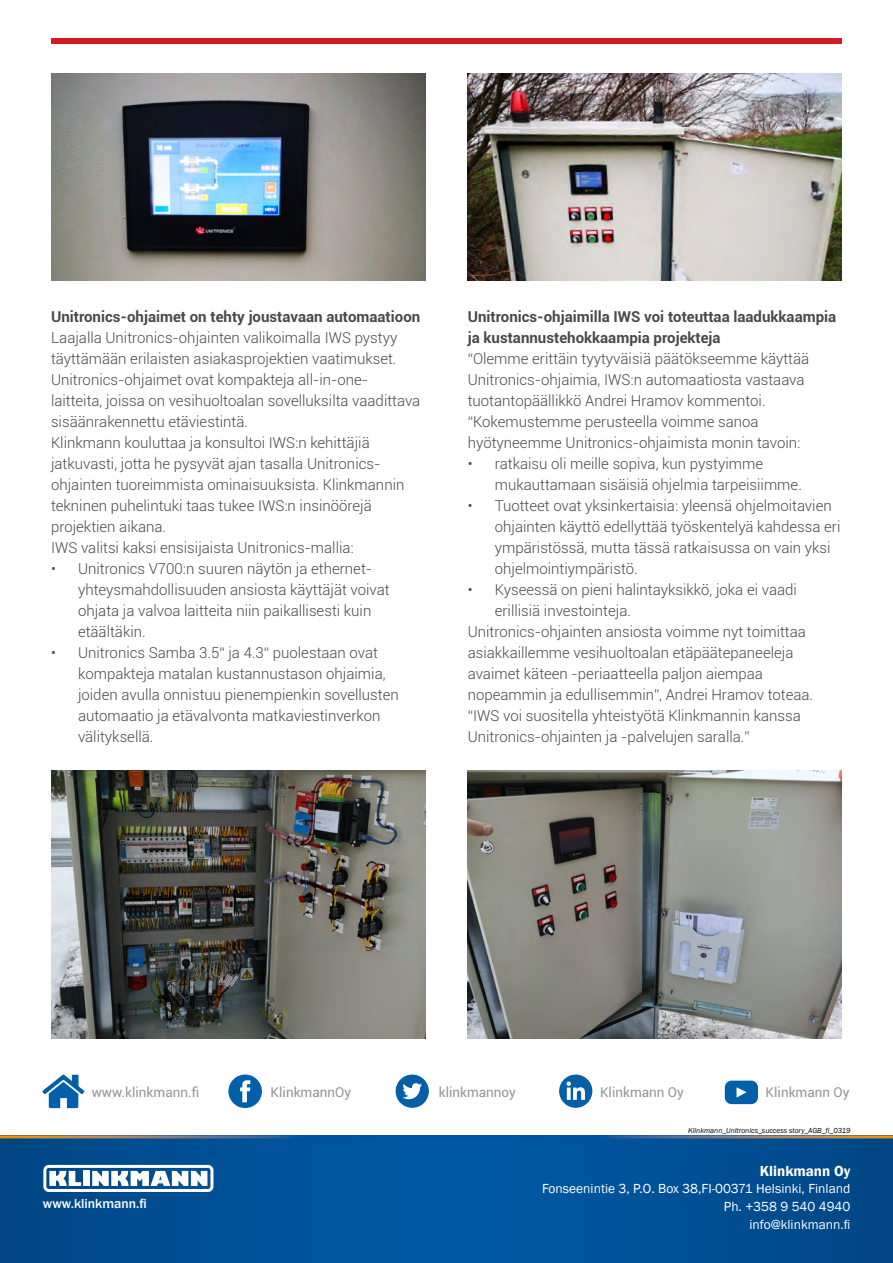
<style>
.page{position:relative;width:893px;height:1263px;background:#fff}
.page>*{position:absolute;margin:0;border:0;box-sizing:border-box;transform-origin:0 0}
.t1{font:300 15px/21px "Roboto";color:#494948}
.t2{font:700 15px/21px "Roboto";color:#494948}
.t3{font:600 15px "Franklin Gothic";color:#fff}
.t4{font:13.5px/17.7px "Franklin Gothic";color:#fff;text-align:right}
.t5{font:13.5px "Roboto";color:#939598}
.t6{font:500 13.5px "Franklin Gothic";color:#fff}
.t7{font:italic 7.5px "Franklin Gothic";color:#000}
</style>
<div class="page">
<div style="left:51px;top:39px;width:791px;height:5px;background:#d61a21"></div>
<svg style="left:43px;top:1074px;width:41px;height:34px"></svg>
<div style="left:559px;top:1074px;width:33px;height:34px;background:#0260a9;border-radius:50%"></div>
<svg style="left:566px;top:1081px;width:19px;height:19px"></svg>
<div style="left:725px;top:1081px;width:33px;height:23px;background:#0260a9;border-radius:7px"></div>
<svg style="left:736px;top:1087px;width:10px;height:10px"></svg>
<div style="left:228px;top:1074px;width:34px;height:34px;background:#0260a9;border-radius:50%"></div>
<svg style="left:240px;top:1080px;width:10px;height:22px"></svg>
<div style="left:396px;top:1074px;width:33px;height:34px;background:#0260a9;border-radius:50%"></div>
<svg style="left:402px;top:1083px;width:20px;height:16px"></svg>
<svg style="left:0;top:1138px;width:893px;height:125px;background:#005095"></svg>
<svg style="left:43px;top:1165px;width:170px;height:27px"></svg>
<img style="left:467px;top:770px;width:375px;height:269px">
<img style="left:467px;top:74px;width:375px;height:206px">
<img style="left:51px;top:74px;width:375px;height:206px">
<img style="left:51px;top:770px;width:375px;height:269px">
<p class="t2" style="left:51px;top:305px;width:371px">Unitronics-ohjaimet on tehty joustavaan automaatioon</p>
<p class="t1" style="left:51px;top:326px;width:371px">Laajalla Unitronics-ohjainten valikoimalla IWS pystyy täyttämään erilaisten asiakasprojektien vaatimukset.<br>Unitronics-ohjaimet ovat kompakteja all-in-one&shy;laitteita, joissa on vesihuoltoalan sovelluksilta vaadittava sisäänrakennettu etäviestintä.<br>Klinkmann kouluttaa ja konsultoi IWS:n kehittäjiä jatkuvasti, jotta he pysyvät ajan tasalla Unitronics&shy;ohjainten tuoreimmista ominaisuuksista. Klinkmannin tekninen puhelintuki taas tukee IWS:n insinöörejä projektien aikana.<br>IWS valitsi kaksi ensisijaista Unitronics-mallia:</p>
<p class="t1" style="left:78px;top:557px;width:313px;text-indent:-27px">• Unitronics V700:n suuren näytön ja ethernet&shy;yhteysmahdollisuuden ansiosta käyttäjät voivat ohjata ja valvoa laitteita niin paikallisesti kuin etäältäkin.</p>
<p class="t1" style="left:78px;top:641px;width:322px;text-indent:-27px">• Unitronics Samba 3.5“ ja 4.3“ puolestaan ovat kompakteja matalan kustannustason ohjaimia, joiden avulla onnistuu pienempienkin sovellusten automaatio ja etävalvonta matkaviestinverkon välityksellä.</p>
<p class="t2" style="left:468px;top:305px;width:370px">Unitronics-ohjaimilla IWS voi toteuttaa laadukkaampia ja kustannustehokkaampia projekteja</p>
<p class="t1" style="left:468px;top:347px;width:343px">“Olemme erittäin tyytyväisiä päätökseemme käyttää Unitronics-ohjaimia, IWS:n automaatiosta vastaava tuotantopäällikkö Andrei Hramov kommentoi. “Kokemustemme perusteella voimme sanoa hyötyneemme Unitronics-ohjaimista monin tavoin:</p>
<p class="t1" style="left:495px;top:452px;width:309px;text-indent:-27px">• ratkaisu oli meille sopiva, kun pystyimme mukauttamaan sisäisiä ohjelmia tarpeisiimme.</p>
<p class="t1" style="left:495px;top:494px;width:347px;text-indent:-27px">• Tuotteet ovat yksinkertaisia: yleensä ohjelmoitavien ohjainten käyttö edellyttää työskentelyä kahdessa eri ympäristössä, mutta tässä ratkaisussa on vain yksi ohjelmointiympäristö.</p>
<p class="t1" style="left:468px;top:578px;width:331px">• Kyseessä on pieni halintayksikkö, joka ei vaadi</p>
<p class="t1" style="left:495px;top:599px;width:138px">erillisiä investointeja.</p>
<p class="t1" style="left:468px;top:620px;width:340px">Unitronics-ohjainten ansiosta voimme nyt toimittaa</p>
<p class="t1" style="left:468px;top:641px;width:327px">asiakkaillemme vesihuoltoalan etäpäätepaneeleja</p>
<p class="t1" style="left:468px;top:662px;width:297px">avaimet käteen -periaatteella paljon aiempaa</p>
<p class="t1" style="left:468px;top:683px;width:347px">nopeammin ja edullisemmin”, Andrei Hramov toteaa.</p>
<p class="t1" style="left:468px;top:704px;width:335px">“IWS voi suositella yhteistyötä Klinkmannin kanssa</p>
<p class="t1" style="left:468px;top:725px;width:283px">Unitronics-ohjainten ja -palvelujen saralla.”</p>
<p class="t5" style="left:92px;top:1083px;width:109px">www.klinkmann.fi</p>
<p class="t5" style="left:271px;top:1083px;width:82px">KlinkmannOy</p>
<p class="t5" style="left:439px;top:1083px;width:79px">klinkmannoy</p>
<p class="t5" style="left:600px;top:1083px;width:85px">Klinkmann Oy</p>
<p class="t5" style="left:766px;top:1083px;width:85px">Klinkmann Oy</p>
<p class="t6" style="left:43px;top:1195px;width:105px">www.klinkmann.fi</p>
<p class="t7" style="left:688px;top:1125px;width:164px">Klinkmann_Unitronics_success story_AGB_fi_0319</p>
<p class="t3" style="left:760px;top:1161px;width:92px">Klinkmann Oy</p>
<p class="t4" style="left:542px;top:1180px;width:310px">Fonseenintie 3, P.O. Box 38,FI-00371 Helsinki, Finland<br>Ph. +358 9 540 4940<br>info@klinkmann.fi</p>
</div>
